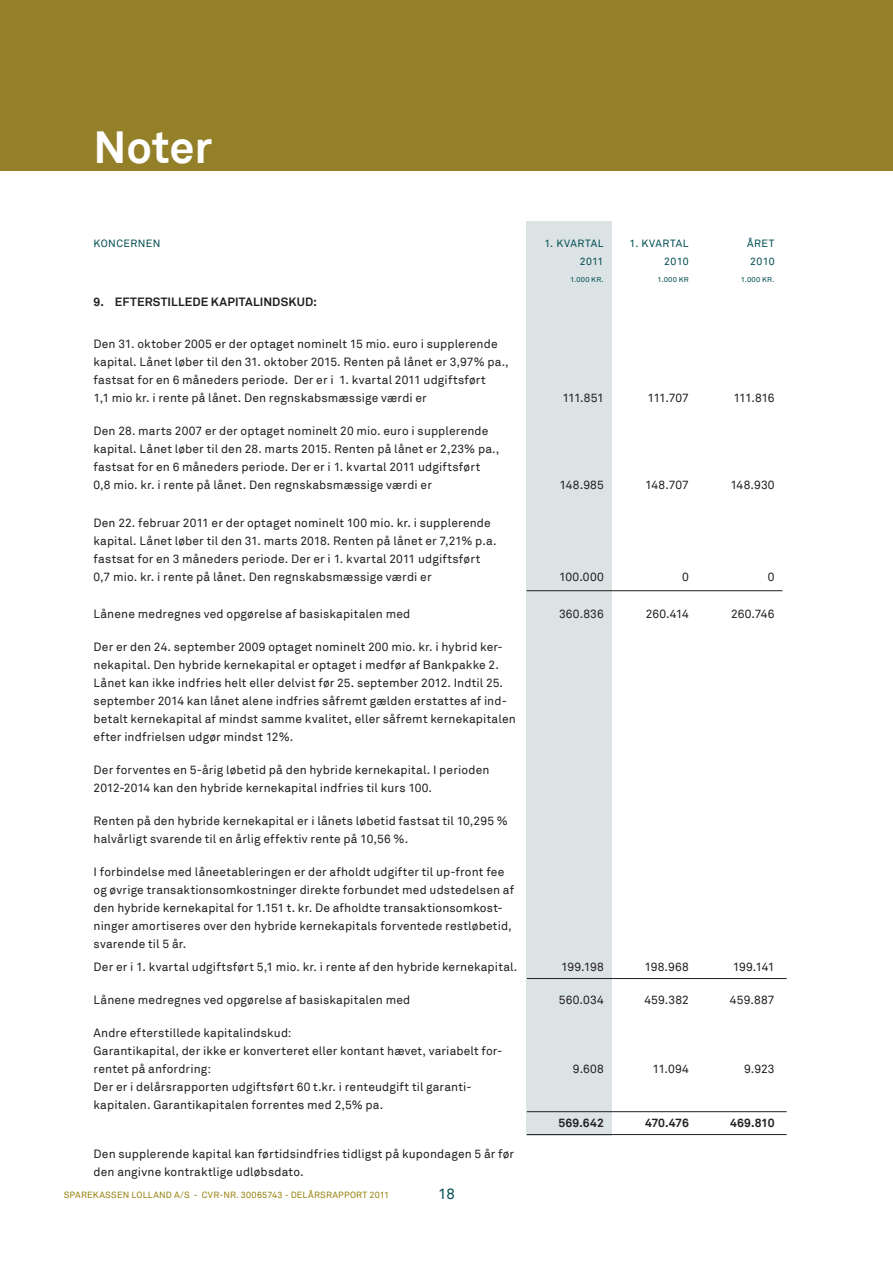
<style>
.page{position:relative;width:893px;height:1263px;background:#fff}
.page>*{position:absolute;margin:0;border:0;box-sizing:border-box;transform-origin:0 0}
.t1{font:700 45px "Akkurat";color:#fff}
.t2{font:15px "Akkurat";color:#004c51}
.t3{font:12px/18px "Akkurat";letter-spacing:.01em;color:#231f20}
.t4{font:700 12px "Akkurat";letter-spacing:.015em;color:#231f20}
.t5{font:10.5px "Akkurat";letter-spacing:.025em;color:#004c51}
.t6{font:9px "Akkurat";letter-spacing:.025em;color:#957f0a}
.t7{font:7.2px "Akkurat";letter-spacing:.04em;color:#004c51;scale:1.05 1}
</style>
<div class="page">
<div style="left:0;top:0;width:893px;height:170px;background:#948029"></div>
<div style="left:527px;top:221px;width:85px;height:914px;background:#dbe3e5"></div>
<hr style="left:527px;top:978px;width:260px;height:1px;background:#231f20">
<hr style="left:527px;top:1111px;width:260px;height:1px;background:#231f20">
<hr style="left:527px;top:1134px;width:260px;height:1px;background:#231f20">
<hr style="left:527px;top:590px;width:255px;height:1px;background:#231f20">
<h1 class="t1" style="left:94px;top:119px;width:120px">N OTER</h1>
<p class="t5" style="left:94px;top:237px;width:15px">Koncernen</p>
<p class="t5" style="left:544px;top:237px;width:20px">1. kvartal</p>
<p class="t5" style="left:629px;top:237px;width:20px">1. kvartal</p>
<p class="t5" style="left:747px;top:237px;width:29px">åRET</p>
<p class="t5" style="left:580px;top:255px;width:25px">2011</p>
<p class="t5" style="left:664px;top:255px;width:26px">2010</p>
<p class="t5" style="left:750px;top:255px;width:26px">2010</p>
<p class="t7" style="left:570px;top:275px;width:34px">1.000 kr.</p>
<p class="t7" style="left:657px;top:275px;width:25px">1.000 kr</p>
<p class="t7" style="left:741px;top:275px;width:34px">1.000 KR.</p>
<p class="t4" style="left:94px;top:295px;width:225px">9. EFTERSTILLEDE KAPITALINDSKUD:</p>
<p class="t3" style="left:94px;top:335px;width:417px">Den 31. oktober 2005 er der optaget nominelt 15 mio. euro i supplerende kapital. Lånet løber til den 31. oktober 2015. Renten på lånet er 3,97% pa., fastsat for en 6 måneders periode. Der er i 1. kvartal 2011 udgiftsført<br>1,1 mio kr. i rente på lånet. Den regnskabsmæssige værdi er</p>
<p class="t3" style="left:94px;top:422px;width:407px">Den 28. marts 2007 er der optaget nominelt 20 mio. euro i supplerende kapital. Lånet løber til den 28. marts 2015. Renten på lånet er 2,23% pa., fastsat for en 6 måneders periode. Der er i 1. kvartal 2011 udgiftsført 0,8 mio. kr. i rente på lånet. Den regnskabsmæssige værdi er</p>
<p class="t3" style="left:94px;top:514px;width:404px">Den 22. februar 2011 er der optaget nominelt 100 mio. kr. i supplerende kapital. Lånet løber til den 31. marts 2018. Renten på lånet er 7,21% p.a. fastsat for en 3 måneders periode. Der er i 1. kvartal 2011 udgiftsført 0,7 mio. kr. i rente på lånet. Den regnskabsmæssige værdi er</p>
<p class="t3" style="left:562px;top:389px;width:43px">111.851</p>
<p class="t3" style="left:647px;top:389px;width:43px">111.707</p>
<p class="t3" style="left:733px;top:389px;width:43px">111.816</p>
<p class="t3" style="left:559px;top:476px;width:46px">148.985</p>
<p class="t3" style="left:645px;top:476px;width:45px">148.707</p>
<p class="t3" style="left:730px;top:476px;width:46px">148.930</p>
<p class="t3" style="left:559px;top:568px;width:46px">100.000</p>
<p class="t3" style="left:682px;top:568px;width:8px">0</p>
<p class="t3" style="left:768px;top:568px;width:8px">0</p>
<p class="t3" style="left:94px;top:605px;width:318px">Lånene medregnes ved opgørelse af basiskapitalen med</p>
<p class="t3" style="left:559px;top:605px;width:46px">360.836</p>
<p class="t3" style="left:646px;top:605px;width:45px">260.414</p>
<p class="t3" style="left:731px;top:605px;width:45px">260.746</p>
<p class="t3" style="left:94px;top:638px;width:424px">Der er den 24. september 2009 optaget nominelt 200 mio. kr. i hybrid ker&shy;nekapital. Den hybride kernekapital er optaget i medfør af Bankpakke 2.<br>Lånet kan ikke indfries helt eller delvist før 25. september 2012. Indtil 25. september 2014 kan lånet alene indfries såfremt gælden erstattes af ind&shy;betalt kernekapital af mindst samme kvalitet, eller såfremt kernekapitalen efter indfrielsen udgør mindst 12%.</p>
<p class="t3" style="left:94px;top:761px;width:397px">Der forventes en 5-årig løbetid på den hybride kernekapital. I perioden<br>2012-2014 kan den hybride kernekapital indfries til kurs 100.</p>
<p class="t3" style="left:94px;top:812px;width:416px">Renten på den hybride kernekapital er i lånets løbetid fastsat til 10,295 % halvårligt svarende til en årlig effektiv rente på 10,56 %.</p>
<p class="t3" style="left:94px;top:863px;width:422px">I forbindelse med låneetableringen er der afholdt udgifter til up-front fee og øvrige transaktionsomkostninger direkte forbundet med udstedelsen af den hybride kernekapital for 1.151 t. kr. De afholdte transaktionsomkost&shy;ninger amortiseres over den hybride kernekapitals forventede restløbetid, svarende til 5 år.</p>
<p class="t3" style="left:94px;top:958px;width:425px">Der er i 1. kvartal udgiftsført 5,1 mio. kr. i rente af den hybride kernekapital.</p>
<p class="t3" style="left:561px;top:958px;width:44px">199.198</p>
<p class="t3" style="left:644px;top:958px;width:46px">198.968</p>
<p class="t3" style="left:733px;top:958px;width:43px">199.141</p>
<p class="t3" style="left:94px;top:991px;width:318px">Lånene medregnes ved opgørelse af basiskapitalen med</p>
<p class="t3" style="left:559px;top:991px;width:46px">560.034</p>
<p class="t3" style="left:644px;top:991px;width:46px">459.382</p>
<p class="t3" style="left:730px;top:991px;width:46px">459.887</p>
<p class="t3" style="left:94px;top:1024px;width:410px">Andre efterstillede kapitalindskud:<br>Garantikapital, der ikke er konverteret eller kontant hævet, variabelt for&shy;rentet på anfordring:</p>
<p class="t3" style="left:573px;top:1060px;width:32px">9.608</p>
<p class="t3" style="left:652px;top:1060px;width:38px">11.094</p>
<p class="t3" style="left:744px;top:1060px;width:32px">9.923</p>
<p class="t3" style="left:94px;top:1078px;width:380px">Der er i delårsrapporten udgiftsført 60 t.kr. i renteudgift til garanti&shy;kapitalen. Garantikapitalen forrentes med 2,5% pa.</p>
<p class="t3" style="left:94px;top:1145px;width:422px">Den supplerende kapital kan førtidsindfries tidligst på kupondagen 5 år før den angivne kontraktlige udløbsdato.</p>
<p class="t6" style="left:64px;top:1190px;width:234px">SPAREKASSEN LOLLAND A/S - CVR-NR. 30065743 - del</p>
<p class="t6" style="left:308px;top:1190px;width:83px">års RAPPORT 2011</p>
<p class="t2" style="left:438px;top:1185px;width:18px">18</p>
<p class="t4" style="left:558px;top:1115px;width:47px">569.642</p>
<p class="t4" style="left:645px;top:1115px;width:45px">470.476</p>
<p class="t4" style="left:730px;top:1115px;width:46px">469.810</p>
</div>
